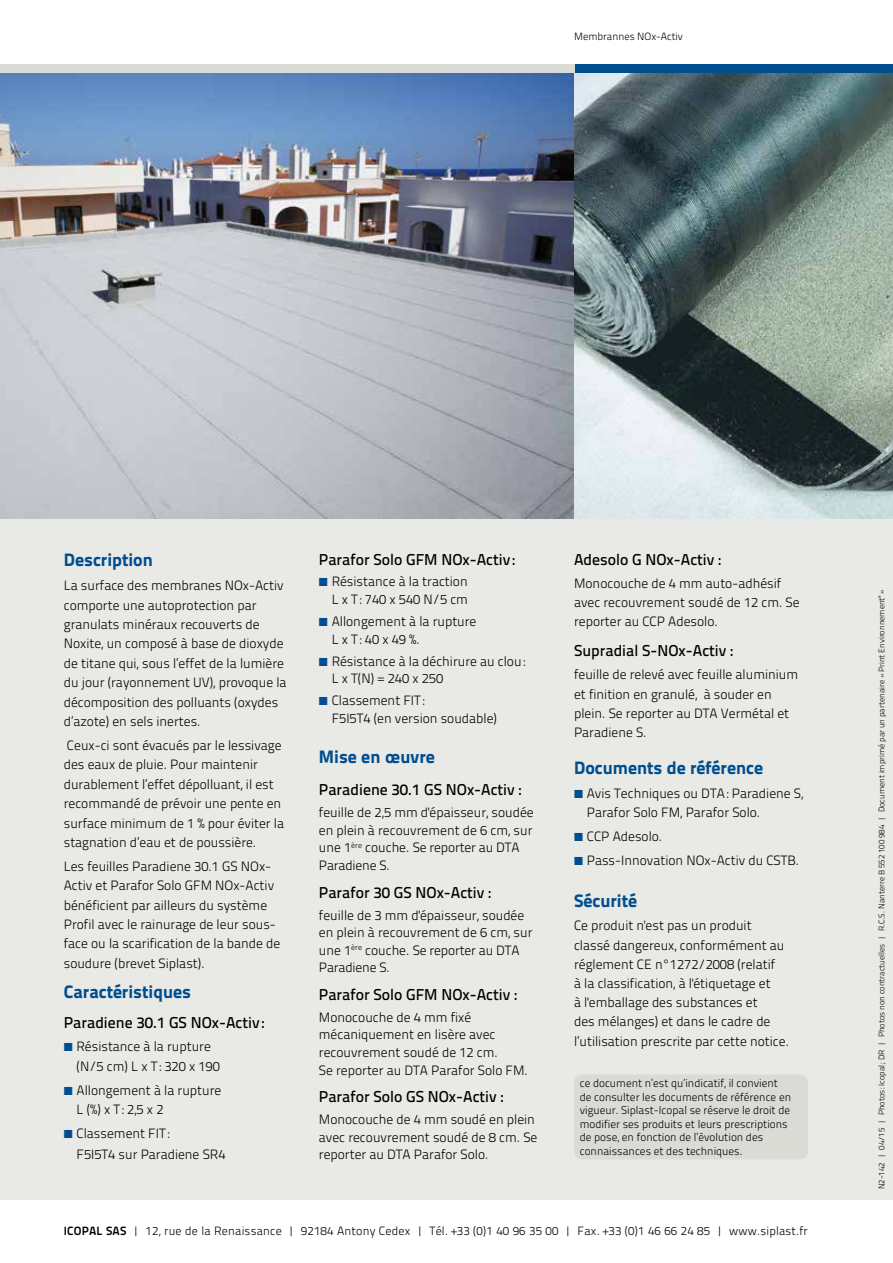
<style>
.page{position:relative;width:893px;height:1263px;background:#fff}
.page>*{position:absolute;margin:0;border:0;box-sizing:border-box;transform-origin:0 0}
.t1{font:18px "Titillium Text 25 L 999 wt";color:#004e8f}
.t2{font:15.75px "Titillium Text 25 L 600 wt";color:#000}
.t3{font:13.5px/19.4px "Titillium Text 25 L 250 wt";color:#000}
.t4{font:12px "Titillium Text 25 L 250 wt";letter-spacing:.015em;color:#000}
.t5{font:11.25px/13.5px "Titillium Text 25 L 250 wt";color:#000}
.t6{font:10.5px "Titillium Text 25 L 250 wt";color:#000}
.t7{font:8.25px "Titillium Text 25 L 250 wt";color:#000}
.s1{font-family:"Titillium Text 25 L 800 wt"}
</style>
<div class="page">
<div style="left:0;top:170px;width:893px;height:1029px;background:#e9e9e6"></div>
<img style="left:0;top:72px;width:893px;height:447px">
<div style="left:574px;top:64px;width:319px;height:8px;background:#004e8f"></div>
<div style="left:0;top:64px;width:574px;height:8px;background:#dbdbd6"></div>
<div style="left:574px;top:1074px;width:234px;height:85px;background:#dbdbd6;border-radius:9px"></div>
<p class="t6" style="left:574px;top:29px;width:110px">Membrannes NOx-Activ</p>
<h1 class="t1" style="left:64px;top:546px;width:91px">Description</h1>
<p class="t3" style="left:64px;top:575px;width:224px">La surface des membranes NOx-Activ comporte une autoprotection par granulats minéraux recouverts de Noxite, un composé à base de dioxyde de titane qui, sous l’effet de la lumière du jour (rayonnement UV), provoque la décomposition des polluants (oxydes d’azote) en sels inertes.</p>
<p class="t3" style="left:64px;top:735px;width:222px">Ceux-ci sont évacués par le lessivage des eaux de pluie. Pour maintenir durablement l’effet dépolluant, il est recommandé de prévoir une pente en surface minimum de 1 % pour éviter la stagnation d’eau et de poussière.</p>
<p class="t3" style="left:64px;top:856px;width:218px">Les feuilles Paradiene 30.1 GS NOx-Activ et Parafor Solo GFM NOx-Activ bénéficient par ailleurs du système Profil avec le rainurage de leur sous&shy;face ou la scarification de la bande de soudure (brevet Siplast).</p>
<h1 class="t1" style="left:64px;top:977px;width:129px">Caractéristiques</h1>
<p class="t2" style="left:64px;top:1010px;width:202px">Paradiene 30.1 GS NOx-Activ :</p>
<p class="t3" style="left:77px;top:1036px;width:145px">Résistance à la rupture (N/5 cm) L x T : 320 x 190</p>
<p class="t3" style="left:77px;top:1079px;width:146px">Allongement à la rupture<br>L (%) x T : 2,5 x 2</p>
<p class="t3" style="left:77px;top:1122px;width:150px;line-height:21.1px">Classement FIT :<br>F5I5T4 sur Paradiene SR4</p>
<p class="t2" style="left:319px;top:547px;width:198px">Parafor Solo GFM NOx-Activ :</p>
<p class="t3" style="left:332px;top:572px;width:138px;line-height:17.5px">Résistance à la traction<br>L x T : 740 x 540 N/5 cm</p>
<p class="t3" style="left:332px;top:612px;width:146px;line-height:17.5px">Allongement à la rupture<br>L x T : 40 x 49 %.</p>
<p class="t3" style="left:332px;top:651px;width:195px;line-height:17.5px">Résistance à la déchirure au clou:<br>L x T(N) = 240 x 250</p>
<p class="t3" style="left:332px;top:691px;width:167px;line-height:17.5px">Classement FIT :<br>F5I5T4 (en version soudable)</p>
<h1 class="t1" style="left:319px;top:743px;width:118px">Mise en œuvre</h1>
<p class="t2" style="left:319px;top:778px;width:204px">Paradiene 30.1 GS NOx-Activ :</p>
<p class="t3" style="left:319px;top:803px;width:216px;line-height:17.5px">feuille de 2,5 mm d'épaisseur, soudée en plein à recouvrement de 6 cm, sur une 1<sup>ère</sup> couche. Se reporter au DTA<br>Paradiene S.</p>
<p class="t2" style="left:319px;top:880px;width:174px">Parafor 30 GS NOx-Activ :</p>
<p class="t3" style="left:319px;top:905px;width:215px;line-height:17.5px">feuille de 3 mm d'épaisseur, soudée en plein à recouvrement de 6 cm, sur une 1<sup>ère</sup> couche. Se reporter au DTA<br>Paradiene S.</p>
<p class="t2" style="left:319px;top:982px;width:200px">Parafor Solo GFM NOx-Activ :</p>
<p class="t3" style="left:319px;top:1008px;width:211px;line-height:17.5px">Monocouche de 4 mm fixé mécaniquement en lisère avec recouvrement soudé de 12 cm.<br>Se reporter au DTA Parafor Solo FM.</p>
<p class="t2" style="left:319px;top:1085px;width:186px">Parafor Solo GS NOx-Activ :</p>
<p class="t3" style="left:319px;top:1110px;width:220px;line-height:17.5px">Monocouche de 4 mm soudé en plein avec recouvrement soudé de 8 cm. Se reporter au DTA Parafor Solo.</p>
<p class="t2" style="left:574px;top:547px;width:149px">Adesolo G NOx-Activ :</p>
<p class="t3" style="left:574px;top:573px;width:227px">Monocouche de 4 mm auto-adhésif avec recouvrement soudé de 12 cm. Se reporter au CCP Adesolo.</p>
<p class="t2" style="left:574px;top:638px;width:161px">Supradial S-NOx-Activ :</p>
<p class="t3" style="left:574px;top:664px;width:226px">feuille de relevé avec feuille aluminium et finition en granulé, à souder en plein. Se reporter au DTA Vermétal et<br>Paradiene S.</p>
<h1 class="t1" style="left:574px;top:754px;width:191px">Documents de référence</h1>
<p class="t3" style="left:587px;top:783px;width:218px">Avis Techniques ou DTA: Paradiene S,<br>Parafor Solo FM, Parafor Solo.</p>
<p class="t3" style="left:587px;top:824px;width:214px;line-height:23.7px">CCP Adesolo.<br>Pass-Innovation NOx-Activ du CSTB.</p>
<h1 class="t1" style="left:574px;top:886px;width:64px">Sécurité</h1>
<p class="t3" style="left:574px;top:915px;width:216px">Ce produit n'est pas un produit classé dangereux, conformément au réglement CE n°1272/2008 (relatif<br>à la classification, à l'étiquetage et<br>à l'emballage des substances et<br>des mélanges) et dans le cadre de l’utilisation prescrite par cette notice.</p>
<p class="t5" style="left:580px;top:1076px;width:213px">ce document n’est qu’indicatif, il convient de consulter les documents de référence en vigueur. Siplast‑Icopal se réserve le droit de modifier ses produits et leurs prescriptions de pose, en fonction de l’évolution des connaissances et des techniques.</p>
<p class="t4" style="left:64px;top:1222px;width:746px"><span class="s1">ICOPAL SAS</span> | 12, rue de la Renaissance | 92184 Antony Cedex | Tél. +33 (0)1 40 96 35 00 | Fax. +33 (0)1 46 66 24 85 | www.siplast.fr</p>
<p class="t7" style="left:875px;top:1189px;width:602px;rotate:-90deg">N2-142 | 04/15 | Photos : Icopal ; DR | Photos non contractuelles | R.C.S. Nanterre B 552 100 984 | Document imprimé par un partenaire « Print Environnement<sup>®</sup> »</p>
</div>
